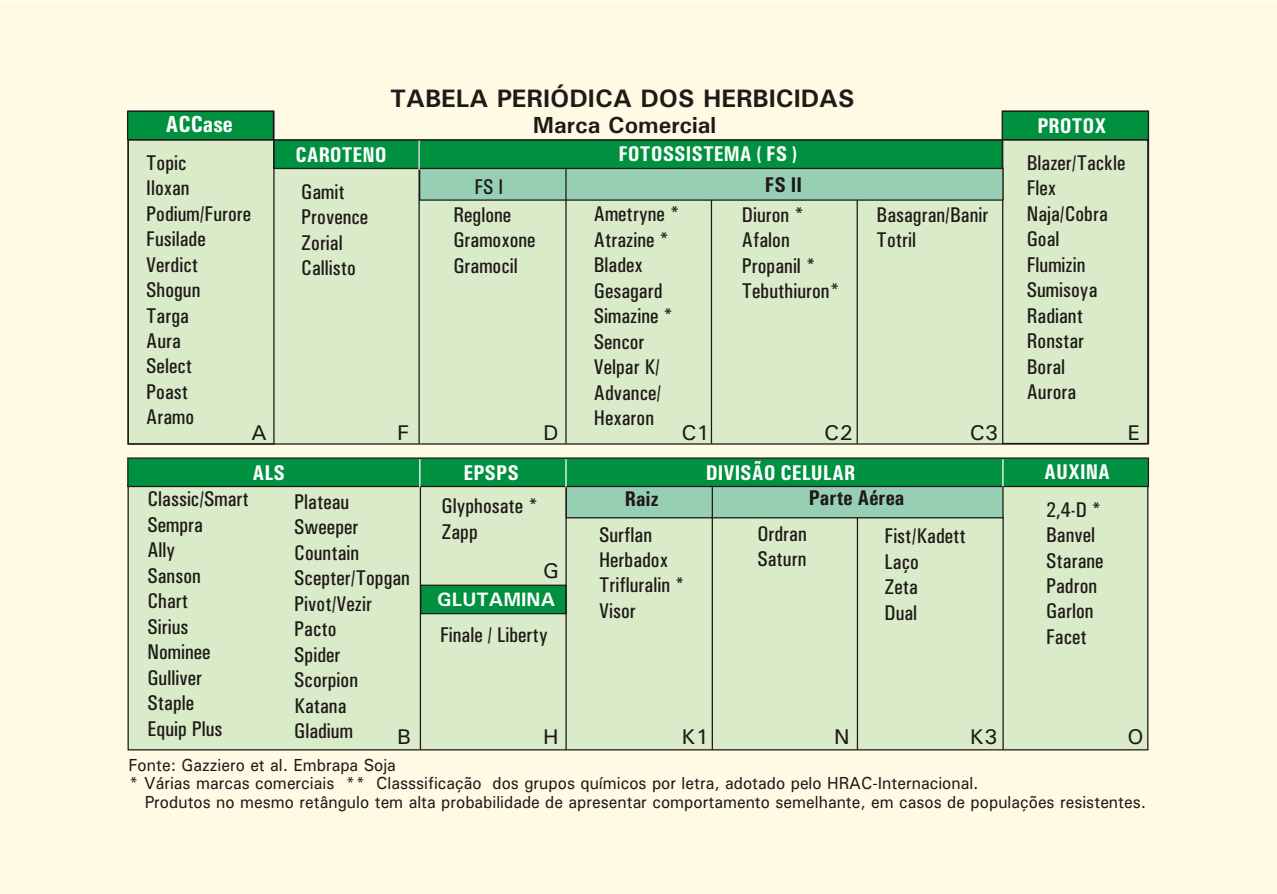
<style>
.page{position:relative;width:1277px;height:894px;background:#fff}
.page>*{position:absolute;margin:0;border:0;box-sizing:border-box;transform-origin:0 0}
.t1{font:700 25.2px "Univers";color:#1f1a17}
.t2{font:700 23.25px "Univers";color:#1f1a17}
.t3{font:700 23.25px "Univers Condensed";color:#fff}
.t4{font:21.3px/25.5px "Univers Condensed";color:#1f1a17}
.t5{font:700 21.3px "Univers Condensed";color:#fff}
.t6{font:21.3px "Univers";color:#1f1a17}
.t7{font:700 21.3px "Univers Condensed";color:#1f1a17}
.t8{font:700 19.35px "Univers";color:#fff}
.t9{font:17.4px "Univers";color:#1f1a17;scale:.93 1}
</style>
<div class="page">
<div style="left:0;top:1px;width:1276px;height:893px;background:#fffae3"></div>
<div style="left:127px;top:139px;width:1021px;height:306px;background:#d9ebc9"></div>
<div style="left:127px;top:484px;width:1021px;height:266px;background:#d9ebc9;border:1px solid #1f1a17"></div>
<div style="left:1002px;top:111px;width:147px;height:333px;border:1px solid #1f1a17"></div>
<div style="left:419px;top:168px;width:584px;height:33px;background:#96cfb3;border:1px solid #1f1a17"></div>
<div style="left:566px;top:485px;width:437px;height:33px;background:#96cfb3;border:1px solid #1f1a17"></div>
<div style="left:420px;top:585px;width:147px;height:29px;background:#009140;border:1px solid #1f1a17"></div>
<div style="left:127px;top:457px;width:1022px;height:30px;background:#009140;border:1px solid #1f1a17"></div>
<div style="left:1001px;top:111px;width:148px;height:29px;background:#009140;border:1px solid #1f1a17"></div>
<div style="left:273px;top:139px;width:729px;height:30px;background:#009140;border:1px solid #1f1a17"></div>
<hr style="left:418px;top:141px;width:2px;height:303px;background:#1f1a17">
<hr style="left:418px;top:141px;width:2px;height:29px;background:#fff">
<svg style="left:419px;top:459px;width:1px;height:29px"></svg>
<svg style="left:565px;top:459px;width:1px;height:28px"></svg>
<svg style="left:1002px;top:459px;width:1px;height:27px"></svg>
<hr style="left:420px;top:487px;width:1px;height:263px;background:#1f1a17">
<hr style="left:565px;top:487px;width:2px;height:263px;background:#1f1a17">
<hr style="left:711px;top:487px;width:2px;height:263px;background:#1f1a17">
<hr style="left:856px;top:517px;width:2px;height:233px;background:#1f1a17">
<hr style="left:1002px;top:517px;width:1px;height:233px;background:#1f1a17">
<hr style="left:565px;top:169px;width:1px;height:275px;background:#1f1a17">
<hr style="left:711px;top:200px;width:1px;height:244px;background:#1f1a17">
<hr style="left:856px;top:200px;width:2px;height:244px;background:#1f1a17">
<div style="left:127px;top:111px;width:147px;height:334px;border:1px solid #1f1a17"></div>
<div style="left:127px;top:111px;width:147px;height:29px;background:#009140;border:1px solid #1f1a17"></div>
<p class="t1" style="left:390px;top:89px;width:466px">TABELA PERIÓDICA DOS HERBICIDAS</p>
<p class="t3" style="left:165px;top:116px;width:69px">ACCase</p>
<p class="t2" style="left:533px;top:117px;width:185px">Marca Comercial</p>
<p class="t5" style="left:1037px;top:118px;width:71px">PROTOX</p>
<p class="t4" style="left:146px;top:151px;width:106px">Topic<br>Iloxan<br>Podium/Furore<br>Fusilade<br>Verdict<br>Shogun<br>Targa<br>Aura<br>Select<br>Poast<br>Aramo</p>
<p class="t6" style="left:251px;top:425px;width:17px">A</p>
<p class="t5" style="left:295px;top:148px;width:93px">CAROTENO</p>
<p class="t5" style="left:618px;top:146px;width:180px">FOTOSSISTEMA ( FS )</p>
<p class="t4" style="left:1026px;top:152px;width:100px">Blazer/Tackle<br>Flex<br>Naja/Cobra<br>Goal<br>Flumizin<br>Sumisoya<br>Radiant<br>Ronstar<br>Boral<br>Aurora</p>
<p class="t7" style="left:765px;top:177px;width:39px">FS II</p>
<p class="t4" style="left:474px;top:176px;width:30px">FS I</p>
<p class="t4" style="left:301px;top:181px;width:69px">Gamit<br>Provence<br>Zorial<br>Callisto</p>
<p class="t4" style="left:594px;top:203px;width:87px">Ametryne *<br>Atrazine *<br>Bladex<br>Gesagard<br>Simazine *<br>Sencor<br>Velpar K/<br>Advance/<br>Hexaron</p>
<p class="t4" style="left:742px;top:204px;width:99px">Diuron *<br>Afalon<br>Propanil *<br>Tebuthiuron*</p>
<p class="t4" style="left:453px;top:204px;width:84px">Reglone<br>Gramoxone<br>Gramocil</p>
<p class="t4" style="left:876px;top:204px;width:113px">Basagran/Banir<br>Totril</p>
<p class="t6" style="left:681px;top:425px;width:30px">C1</p>
<p class="t6" style="left:824px;top:425px;width:30px">C2</p>
<p class="t6" style="left:969px;top:425px;width:30px">C3</p>
<p class="t6" style="left:1127px;top:425px;width:14px">E</p>
<p class="t6" style="left:397px;top:425px;width:13px">F</p>
<p class="t6" style="left:543px;top:425px;width:17px">D</p>
<p class="t5" style="left:252px;top:466px;width:34px">ALS</p>
<p class="t5" style="left:463px;top:466px;width:57px">EPSPS</p>
<p class="t5" style="left:706px;top:466px;width:151px">DIVISÃO CELULAR</p>
<p class="t5" style="left:1044px;top:464px;width:67px">AUXINA</p>
<p class="t4" style="left:147px;top:488px;width:103px">Classic/Smart<br>Sempra<br>Ally<br>Sanson<br>Chart<br>Sirius<br>Nominee<br>Gulliver<br>Staple<br>Equip Plus</p>
<p class="t7" style="left:625px;top:492px;width:35px">Raiz</p>
<p class="t7" style="left:808px;top:491px;width:97px">Parte Aérea</p>
<p class="t4" style="left:294px;top:491px;width:117px">Plateau<br>Sweeper<br>Countain<br>Scepter/Topgan<br>Pivot/Vezir<br>Pacto<br>Spider<br>Scorpion<br>Katana<br>Gladium</p>
<p class="t4" style="left:441px;top:495px;width:98px">Glyphosate *<br>Zapp</p>
<p class="t4" style="left:1046px;top:498px;width:59px">2,4-D *<br>Banvel<br>Starane<br>Padron<br>Garlon<br>Facet</p>
<p class="t4" style="left:757px;top:523px;width:51px">Ordran<br>Saturn</p>
<p class="t4" style="left:599px;top:523px;width:87px">Surflan<br>Herbadox<br>Trifluralin *<br>Visor</p>
<p class="t4" style="left:884px;top:525px;width:83px">Fist/Kadett<br>Laço<br>Zeta<br>Dual</p>
<p class="t6" style="left:543px;top:563px;width:17px">G</p>
<p class="t8" style="left:437px;top:592px;width:119px">GLUTAMINA</p>
<p class="t4" style="left:440px;top:624px;width:109px">Finale / Liberty</p>
<p class="t6" style="left:397px;top:729px;width:15px">B</p>
<p class="t6" style="left:543px;top:729px;width:17px">H</p>
<p class="t6" style="left:681px;top:729px;width:29px">K1</p>
<p class="t6" style="left:834px;top:729px;width:17px">N</p>
<p class="t6" style="left:969px;top:729px;width:29px">K3</p>
<p class="t6" style="left:1127px;top:729px;width:18px">O</p>
<p class="t9" style="left:129px;top:759px;width:289px">Fonte: Gazziero et al. Embrapa Soja</p>
<p class="t9" style="left:129px;top:777px;width:915px">* Várias marcas comerciais ** Classsificação dos grupos químicos por letra, adotado pelo HRAC-Internacional.</p>
<p class="t9" style="left:145px;top:796px;width:1078px">Produtos no mesmo retângulo tem alta probabilidade de apresentar comportamento semelhante, em casos de populações resistentes.</p>
</div>
